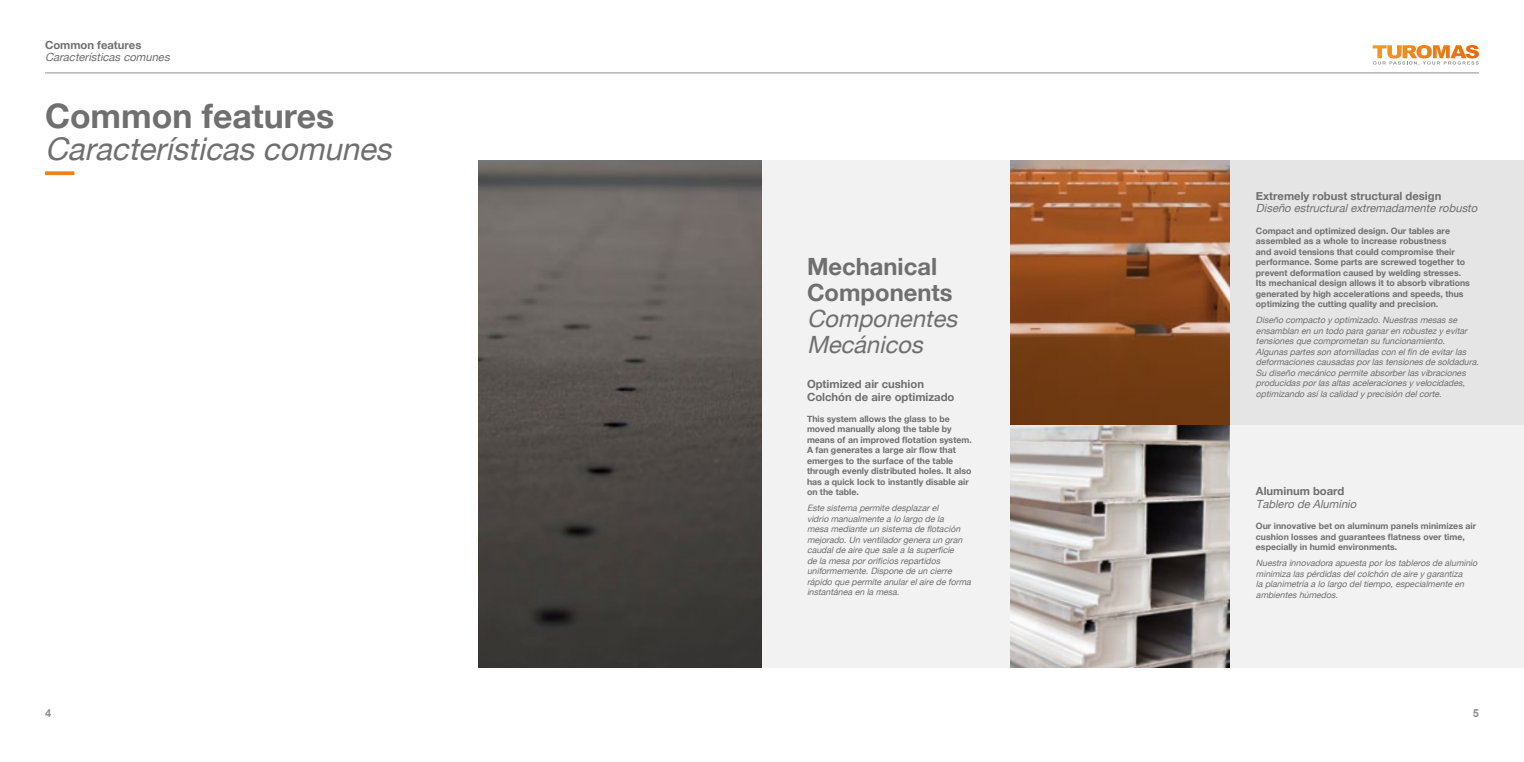
<style>
.page{position:relative;width:1524px;height:762px;background:#fff}
.page>*{position:absolute;margin:0;border:0;box-sizing:border-box;transform-origin:0 0}
.t1{font:700 33.75px "Helvetica Neue";color:#706f6f}
.t2{font:italic 31.25px "Helvetica Neue";color:#706f6f}
.t3{font:700 23.75px/26.2px "Helvetica Neue";color:#706f6f}
.t4{font:italic 23.75px/26.2px "Helvetica Neue";color:#706f6f}
.t5{font:700 11.25px/12.5px "Helvetica Neue";color:#706f6f}
.t6{font:italic 11.25px "Helvetica Neue";color:#706f6f}
.t7{font:700 11.25px "Arial";color:#929292}
.t8{font:italic 8.75px/10.5px "Helvetica Neue";color:#706f6f}
.t9{font:700 8.75px/10.5px "Helvetica Neue";color:#706f6f}
</style>
<div class="page">
<svg style="left:45px;top:171px;width:29px;height:4px"></svg>
<img style="left:478px;top:160px;width:284px;height:507px">
<div style="left:762px;top:160px;width:299px;height:507px;background:#f2f2f2"></div>
<div style="left:1230px;top:160px;width:294px;height:265px;background:#e5e5e5"></div>
<div style="left:1230px;top:425px;width:294px;height:242px;background:#f2f2f2"></div>
<img style="left:1010px;top:160px;width:220px;height:507px">
<hr style="left:45px;top:73px;width:1434px;height:1px;background:#929292">
<svg style="left:1372px;top:45px;width:107px;height:20px"></svg>
<p class="t5" style="left:45px;top:38px;width:98px">Common features</p>
<p class="t6" style="left:45px;top:51px;width:129px">Características comunes</p>
<h1 class="t1" style="left:45px;top:95px;width:291px">Common features</h1>
<h2 class="t2" style="left:45px;top:130px;width:355px">Características comunes</h2>
<h3 class="t3" style="left:807px;top:252px;width:147px">Mechanical<br>Components</h3>
<h3 class="t4" style="left:807px;top:305px;width:157px">Componentes<br>Mecánicos</h3>
<p class="t5" style="left:807px;top:378px;width:149px">Optimized air cushion<br>Colchón de aire optimizado</p>
<p class="t9" style="left:807px;top:413px;width:166px">This system allows the glass to be moved manually along the table by means of an improved flotation system.<br>A fan generates a large air flow that emerges to the surface of the table through evenly distributed holes. It also has a quick lock to instantly disable air on the table.</p>
<p class="t8" style="left:807px;top:503px;width:168px">Este sistema permite desplazarel<br>vidrio manualmente a lo largo de la<br>mesa mediante un sistema de flotación mejorado.Un ventiladorgenera un gran caudalde aire que sale a la superficie<br>de la mesa pororificios repartidos uniformemente.Dispone de un cierre rápido que permite anularelaire de forma instantánea en la mesa.</p>
<p class="t5" style="left:1256px;top:189px;width:187px">Extremely robust structural design</p>
<p class="t6" style="left:1256px;top:201px;width:226px">Diseño estructuralextremadamente robusto</p>
<p class="t9" style="left:1256px;top:225px;width:215px">Compact and optimized design. Our tables are assembled as a whole to increase robustness<br>and avoid tensions that could compromise their performance. Some parts are screwed together to prevent deformation caused by welding stresses.<br>Its mechanical design allows it to absorb vibrations generated by high accelerations and speeds, thus optimizing the cutting quality and precision.</p>
<p class="t8" style="left:1256px;top:315px;width:227px">Diseño compacto y optimizado.Nuestras mesas se ensamblan en un todo para ganaren robustez y evitar tensiones que comprometan su funcionamiento.<br>Algunas partes son atornilladas con elfin de evitarlas deformaciones causadas porlas tensiones de soldadura.<br>Su diseño mecánico permite absorberlas vibraciones producidas porlas altas aceleraciones y velocidades, optimizando asíla calidad y precisión delcorte.</p>
<p class="t5" style="left:1256px;top:485px;width:90px">Aluminum board</p>
<p class="t6" style="left:1256px;top:497px;width:105px">Tablero de Aluminio</p>
<p class="t9" style="left:1256px;top:521px;width:222px">Our innovative bet on aluminum panels minimizes air cushion losses and guarantees flatness over time, especially in humid environments.</p>
<p class="t8" style="left:1256px;top:558px;width:225px">Nuestra innovadora apuesta porlos tableros de aluminio minimiza las pérdidas delcolchón de aire y garantiza<br>la planimetría a lo largo deltiempo,especialmente en ambientes húmedos.</p>
<p class="t7" style="left:45px;top:705px;width:8px">4</p>
<p class="t7" style="left:1472px;top:705px;width:8px">5</p>
</div>
